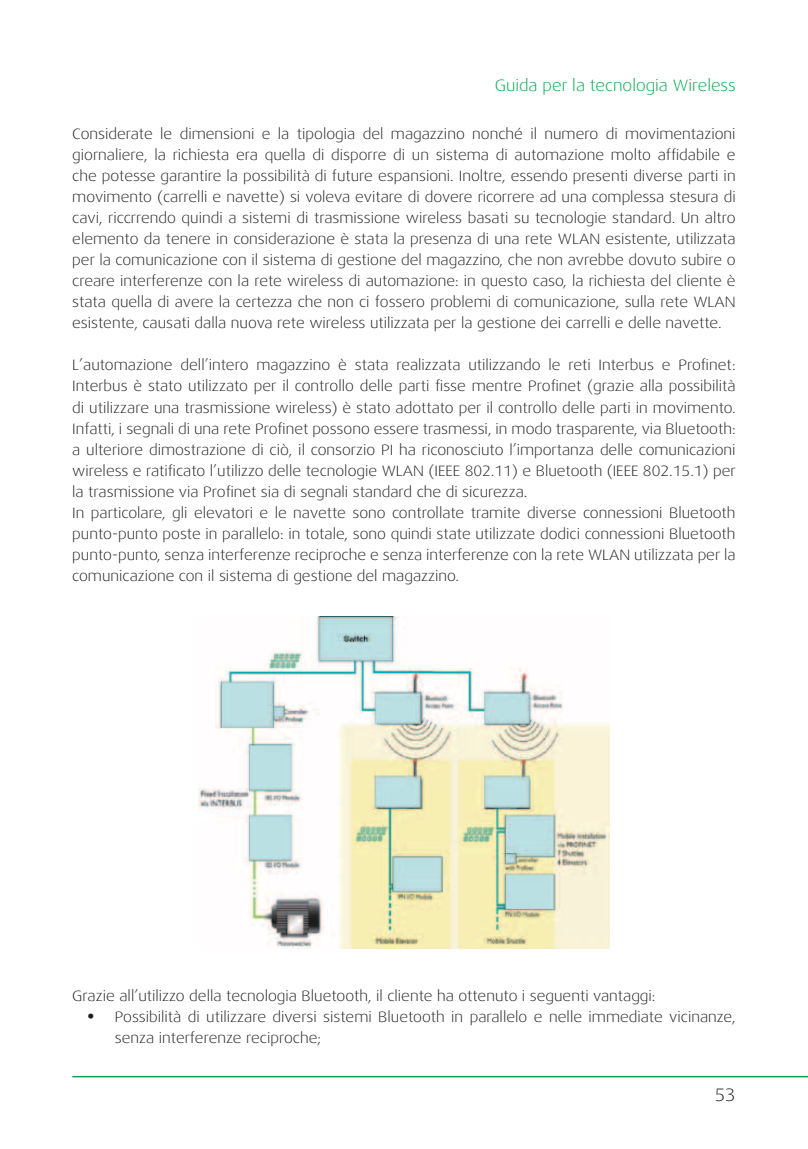
<style>
.page{position:relative;width:808px;height:1149px;background:#fff}
.page>*{position:absolute;margin:0;border:0;box-sizing:border-box;transform-origin:0 0}
.t1{font:300 18px "Dax Wide";color:#231f20}
.t2{font:300 16.5px "Dax Wide";color:#00a94f}
.t3{font:300 15px/21px "Dax Wide";color:#231f20}
.s1{font-family:"Times";font-weight:400;font-size:18px}
</style>
<div class="page">
<hr style="left:72px;top:1075px;width:736px;height:1px;background:#00a94f">
<img style="left:199px;top:616px;width:410px;height:332px">
<p class="t2" style="left:495px;top:76px;width:242px">Guida per la tecnologia Wireless</p>
<p class="t3" style="left:72px;top:124px;width:665px;text-align:justify">Considerate le dimensioni e la tipologia del magazzino nonché il numero di movimentazioni giornaliere, la richiesta era quella di disporre di un sistema di automazione molto affidabile e che potesse garantire la possibilità di future espansioni. Inoltre, essendo presenti diverse parti in movimento (carrelli e navette) si voleva evitare di dovere ricorrere ad una complessa stesura di cavi, riccrrendo quindi a sistemi di trasmissione wireless basati su tecnologie standard. Un altro elemento da tenere in considerazione è stata la presenza di una rete WLAN esistente, utilizzata per la comunicazione con il sistema di gestione del magazzino, che non avrebbe dovuto subire o creare interferenze con la rete wireless di automazione: in questo caso, la richiesta del cliente è stata quella di avere la certezza che non ci fossero problemi di comunicazione, sulla rete WLAN esistente, causati dalla nuova rete wireless utilizzata per la gestione dei carrelli e delle navette.</p>
<p class="t3" style="left:72px;top:355px;width:665px">L’automazione dell’intero magazzino è stata realizzata utilizzando le reti Interbus e Profinet:<br>Interbus è stato utilizzato per il controllo delle parti fisse mentre Profinet (grazie alla possibilità di utilizzare una trasmissione wireless) è stato adottato per il controllo delle parti in movimento.<br>Infatti, i segnali di una rete Profinet possono essere trasmessi, in modo trasparente, via Bluetooth: a ulteriore dimostrazione di ciò, il consorzio PI ha riconosciuto l’importanza delle comunicazioni wireless e ratificato l’utilizzo delle tecnologie WLAN (IEEE 802.11) e Bluetooth (IEEE 802.15.1) per la trasmissione via Profinet sia di segnali standard che di sicurezza.<br>In particolare, gli elevatori e le navette sono controllate tramite diverse connessioni Bluetooth punto-punto poste in parallelo: in totale, sono quindi state utilizzate dodici connessioni Bluetooth punto-punto, senza interferenze reciproche e senza interferenze con la rete WLAN utilizzata per la comunicazione con il sistema di gestione del magazzino.</p>
<p class="t3" style="left:72px;top:985px;width:585px">Grazie all’utilizzo della tecnologia Bluetooth, il cliente ha ottenuto i seguenti vantaggi:</p>
<p class="t3" style="left:115px;top:1006px;width:622px;text-indent:-27px"><span class="s1">•</span> Possibilità di utilizzare diversi sistemi Bluetooth in parallelo e nelle immediate vicinanze, senza interferenze reciproche;</p>
<p class="t1" style="left:715px;top:1084px;width:23px">53</p>
</div>
